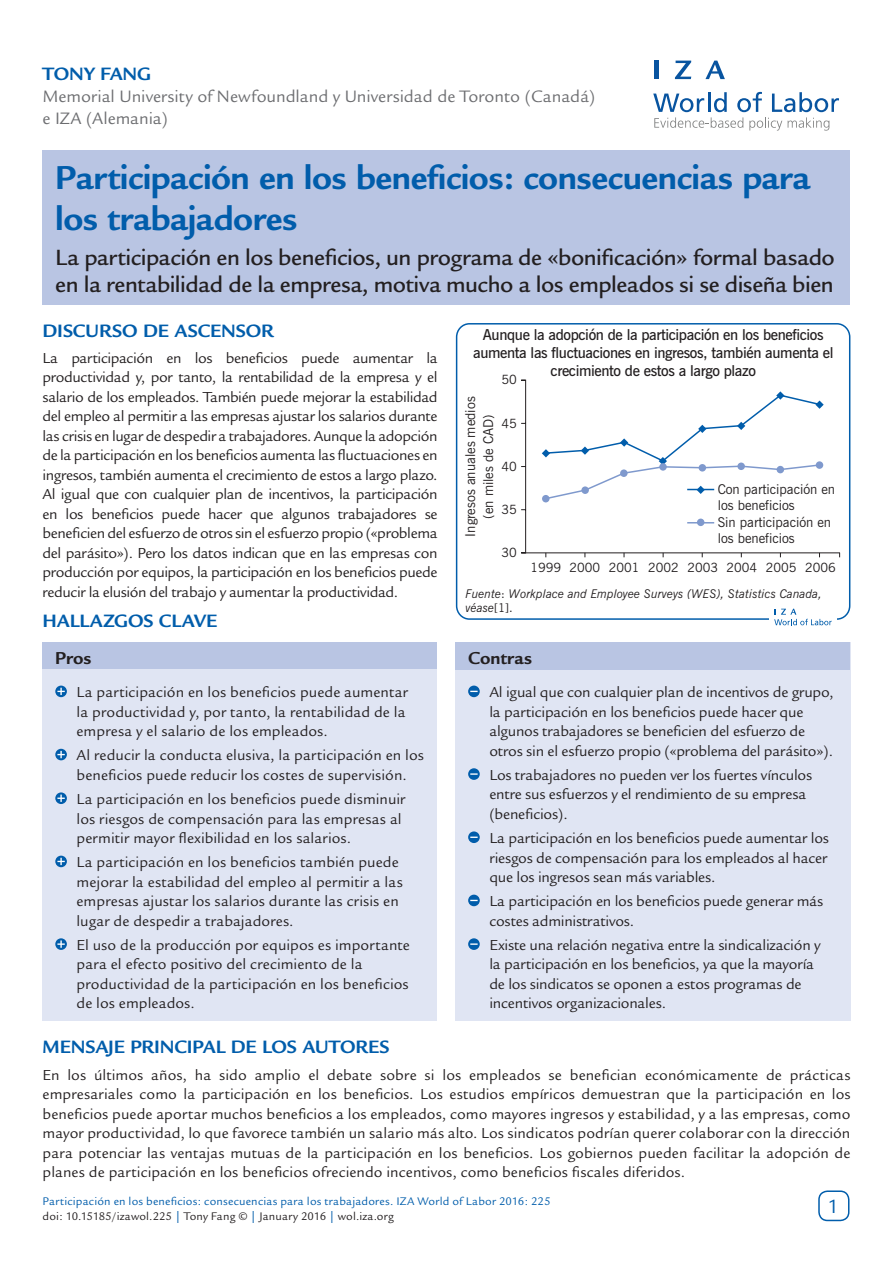
<style>
.page{position:relative;width:893px;height:1263px;background:#fff}
.page>*{position:absolute;margin:0;border:0;box-sizing:border-box;transform-origin:0 0}
.Cover__Title{font:700 36px/40.5px "Legacy Sans";letter-spacing:-.015em;color:#015dab}
.Cover__Subtitle{font:500 24px/27px "Legacy Sans";letter-spacing:-.02em;color:#231f20}
.t1{font:21px "Legacy Sans";color:#015dab}
.Main__A_Level_Headin{font:700 19.5px "Legacy Sans";letter-spacing:-.005em;color:#015dab}
.Cover__AuthorName{font:700 19.5px "Legacy Sans";letter-spacing:-.005em;color:#015dab}
.Cover__Pro_Con_Heade{font:700 18.75px "Legacy Sans";color:#231f20}
.Cover__Affiliation{font:18px/21.6px "Legacy Sans";color:#6c6d70}
.Main__Bodytext{font:15.75px/19.5px "Legacy Sans";letter-spacing:-.005em;color:#231f20;text-align:justify}
.Cover__Pro_Con_Bulle{font:15.75px/19.5px "Legacy Sans";color:#231f20}
.t2{font:600 15px/18px "News Gothic BT";letter-spacing:-.025em;color:#231f20;text-align:center}
.t3{font:13.5px/16.5px "News Gothic BT";color:#231f20;text-align:center}
.t4{font:12.75px "News Gothic BT";color:#231f20}
.Cover_Footer{font:12px "Legacy Sans";letter-spacing:.015em;color:#015dab}
.t5{font:italic 12px/14.4px "News Gothic BT";color:#231f20}
.t6{font:12px "Legacy Sans";letter-spacing:.01em;color:#231f20}
.s1{font-style:normal}
.s2{color:#015dab}
</style>
<div class="page">
<div style="left:43px;top:150px;width:807px;height:155px;background:#b9c5e3"></div>
<div style="left:818px;top:1190px;width:31px;height:31px;border:2px solid #015dab;border-radius:9px"></div>
<svg style="left:653px;top:92px;width:186px;height:39px"></svg>
<hr style="left:654px;top:61px;width:4px;height:18px;background:#0854a0">
<svg style="left:675px;top:61px;width:16px;height:18px"></svg>
<svg style="left:705px;top:61px;width:20px;height:18px"></svg>
<div style="left:455px;top:642px;width:395px;height:378px;background:#e0e5f3"></div>
<div style="left:455px;top:642px;width:395px;height:27px;background:#b9c5e3"></div>
<svg style="left:468px;top:686px;width:12px;height:11px"></svg>
<div style="left:468px;top:768px;width:12px;height:12px;background:#015dab;border-radius:50%"></div>
<svg style="left:470px;top:773px;width:8px;height:2px"></svg>
<div style="left:468px;top:831px;width:12px;height:12px;background:#015dab;border-radius:50%"></div>
<svg style="left:470px;top:836px;width:8px;height:2px"></svg>
<svg style="left:468px;top:895px;width:12px;height:11px"></svg>
<div style="left:468px;top:938px;width:12px;height:12px;background:#015dab;border-radius:50%"></div>
<svg style="left:470px;top:943px;width:8px;height:2px"></svg>
<div style="left:43px;top:642px;width:394px;height:378px;background:#e0e5f3"></div>
<div style="left:43px;top:642px;width:394px;height:27px;background:#b9c5e3"></div>
<svg style="left:55px;top:686px;width:12px;height:11px"></svg>
<svg style="left:57px;top:688px;width:8px;height:7px"></svg>
<svg style="left:55px;top:749px;width:12px;height:11px"></svg>
<svg style="left:57px;top:751px;width:8px;height:7px"></svg>
<svg style="left:55px;top:792px;width:12px;height:12px"></svg>
<svg style="left:57px;top:794px;width:8px;height:8px"></svg>
<svg style="left:55px;top:856px;width:12px;height:11px"></svg>
<svg style="left:57px;top:858px;width:8px;height:7px"></svg>
<svg style="left:55px;top:938px;width:12px;height:12px"></svg>
<svg style="left:57px;top:940px;width:8px;height:8px"></svg>
<div style="left:456px;top:323px;width:394px;height:297px;border:2px solid #015dab;border-radius:13px"></div>
<svg style="left:521px;top:379px;width:319px;height:179px"></svg>
<hr style="left:526px;top:552px;width:314px;height:1px;background:#231f20">
<div style="left:542px;top:495px;width:7px;height:7px;background:#7f99cd;border-radius:50%"></div>
<div style="left:697px;top:519px;width:7px;height:7px;background:#7f99cd;border-radius:50%"></div>
<svg style="left:687px;top:522px;width:27px;height:1px"></svg>
<svg style="left:542px;top:391px;width:282px;height:109px"></svg>
<div style="left:769px;top:603px;width:68px;height:28px;background:#fff"></div>
<svg style="left:774px;top:609px;width:58px;height:16px"></svg>
<p class="Cover__AuthorName" style="left:43px;top:63px;width:110px">TONY FANG</p>
<p class="Cover__Affiliation" style="left:43px;top:86px;width:554px">Memorial University of Newfoundland y Universidad de Toronto (Canadá) e IZA (Alemania)</p>
<p class="Cover__Title" style="left:55px;top:158px;width:757px">Participación en los beneficios: consecuencias para los trabajadores</p>
<p class="Cover__Subtitle" style="left:55px;top:244px;width:781px">La participación en los beneficios, un programa de «bonificación» formal basado en la rentabilidad de la empresa, motiva mucho a los empleados si se diseña bien</p>
<p class="Main__A_Level_Headin" style="left:43px;top:320px;width:233px">DISCURSO DE ASCENSOR</p>
<p class="Main__Bodytext" style="left:43px;top:348px;width:397px">La participación en los beneficios puede aumentar la productividad y, por tanto, la rentabilidad de la empresa y el salario de los empleados. También puede mejorar la estabilidad del empleo al permitir a las empresas ajustar los salarios durante las crisis en lugar de despedir a trabajadores. Aunque la adopción de la participación en los beneficios aumenta las fluctuaciones en ingresos, también aumenta el crecimiento de estos a largo plazo.<br>Al igual que con cualquier plan de incentivos, la participación en los beneficios puede hacer que algunos trabajadores se beneficien del esfuerzo de otros sin el esfuerzo propio («problema del parásito»). Pero los datos indican que en las empresas con producción por equipos, la participación en los beneficios puede reducir la elusión del trabajo y aumentar la productividad.</p>
<p class="Main__A_Level_Headin" style="left:43px;top:610px;width:176px">HALLAZGOS CLAVE</p>
<p class="Cover__Pro_Con_Heade" style="left:55px;top:648px;width:38px">Pros</p>
<p class="Cover__Pro_Con_Bulle" style="left:77px;top:683px;width:333px">La participación en los beneficios puede aumentar la productividad y, por tanto, la rentabilidad de la empresa y el salario de los empleados.</p>
<p class="Cover__Pro_Con_Bulle" style="left:77px;top:746px;width:349px">Al reducir la conducta elusiva, la participación en los beneficios puede reducir los costes de supervisión.</p>
<p class="Cover__Pro_Con_Bulle" style="left:77px;top:789px;width:330px">La participación en los beneficios puede disminuir los riesgos de compensación para las empresas al permitir mayor flexibilidad en los salarios.</p>
<p class="Cover__Pro_Con_Bulle" style="left:77px;top:853px;width:328px">La participación en los beneficios también puede mejorar la estabilidad del empleo al permitir a las empresas ajustar los salarios durante las crisis en lugar de despedir a trabajadores.</p>
<p class="Cover__Pro_Con_Bulle" style="left:77px;top:935px;width:335px">El uso de la producción por equipos es importante para el efecto positivo del crecimiento de la productividad de la participación en los beneficios de los empleados.</p>
<p class="t2" style="left:473px;top:326px;width:362px">Aunque la adopción de la participación en los beneficios aumenta las fluctuaciones en ingresos, también aumenta el crecimiento de estos a largo plazo</p>
<p class="t4" style="left:501px;top:372px;width:17px">50</p>
<p class="t4" style="left:501px;top:415px;width:17px">45</p>
<p class="t3" style="left:461px;top:536px;width:141px;line-height:18px;rotate:-90deg">Ingresos anuales medios (en miles de CAD)</p>
<p class="t4" style="left:501px;top:459px;width:17px">40</p>
<p class="t4" style="left:501px;top:502px;width:17px">35</p>
<p class="t4" style="left:501px;top:545px;width:17px">30</p>
<p class="t3" style="left:718px;top:480px;width:119px;text-align:left">Con participación en los beneficios<br>Sin participación en los beneficios</p>
<p class="t4" style="left:530px;top:560px;width:307px">1999 2000 2001 2002 2003 2004 2005 2006</p>
<p class="t5" style="left:465px;top:586px;width:358px">Fuente<span class="s1">:</span> Workplace and Employee Surveys (WES), Statistics Canada, véase<span class="s1">[1].</span></p>
<p class="Cover__Pro_Con_Heade" style="left:468px;top:648px;width:65px">Contras</p>
<p class="Cover__Pro_Con_Bulle" style="left:489px;top:683px;width:346px">Al igual que con cualquier plan de incentivos de grupo, la participación en los beneficios puede hacer que algunos trabajadores se beneficien del esfuerzo de otros sin el esfuerzo propio («problema del parásito»).</p>
<p class="Cover__Pro_Con_Bulle" style="left:489px;top:765px;width:324px">Los trabajadores no pueden ver los fuertes vínculos entre sus esfuerzos y el rendimiento de su empresa (beneficios).</p>
<p class="Cover__Pro_Con_Bulle" style="left:489px;top:828px;width:341px;text-align:justify">La participación en los beneficios puede aumentar los riesgos de compensación para los empleados al hacer que los ingresos sean más variables.</p>
<p class="Cover__Pro_Con_Bulle" style="left:489px;top:892px;width:335px">La participación en los beneficios puede generar más costes administrativos.</p>
<p class="Cover__Pro_Con_Bulle" style="left:489px;top:935px;width:333px">Existe una relación negativa entre la sindicalización y la participación en los beneficios, ya que la mayoría de los sindicatos se oponen a estos programas de incentivos organizacionales.</p>
<p class="Main__A_Level_Headin" style="left:43px;top:1035px;width:349px">MENSAJE PRINCIPAL DE LOS AUTORES</p>
<p class="Main__Bodytext" style="left:43px;top:1065px;width:809px">En los últimos años, ha sido amplio el debate sobre si los empleados se benefician económicamente de prácticas empresariales como la participación en los beneficios. Los estudios empíricos demuestran que la participación en los beneficios puede aportar muchos beneficios a los empleados, como mayores ingresos y estabilidad, y a las empresas, como mayor productividad, lo que favorece también un salario más alto. Los sindicatos podrían querer colaborar con la dirección para potenciar las ventajas mutuas de la participación en los beneficios. Los gobiernos pueden facilitar la adopción de planes de participación en los beneficios ofreciendo incentivos, como beneficios fiscales diferidos.</p>
<p class="Cover_Footer" style="left:43px;top:1195px;width:509px">Participación en los beneficios: consecuencias para los trabajadores. IZA World of Labor 2016: 225</p>
<p class="t6" style="left:43px;top:1210px;width:353px">doi: 10.15185/izawol.225 <span class="s2">|</span> Tony Fang © <span class="s2">|</span> January 2016 <span class="s2">|</span> wol.iza.org</p>
<p class="t1" style="left:828px;top:1194px;width:13px">1</p>
</div>
